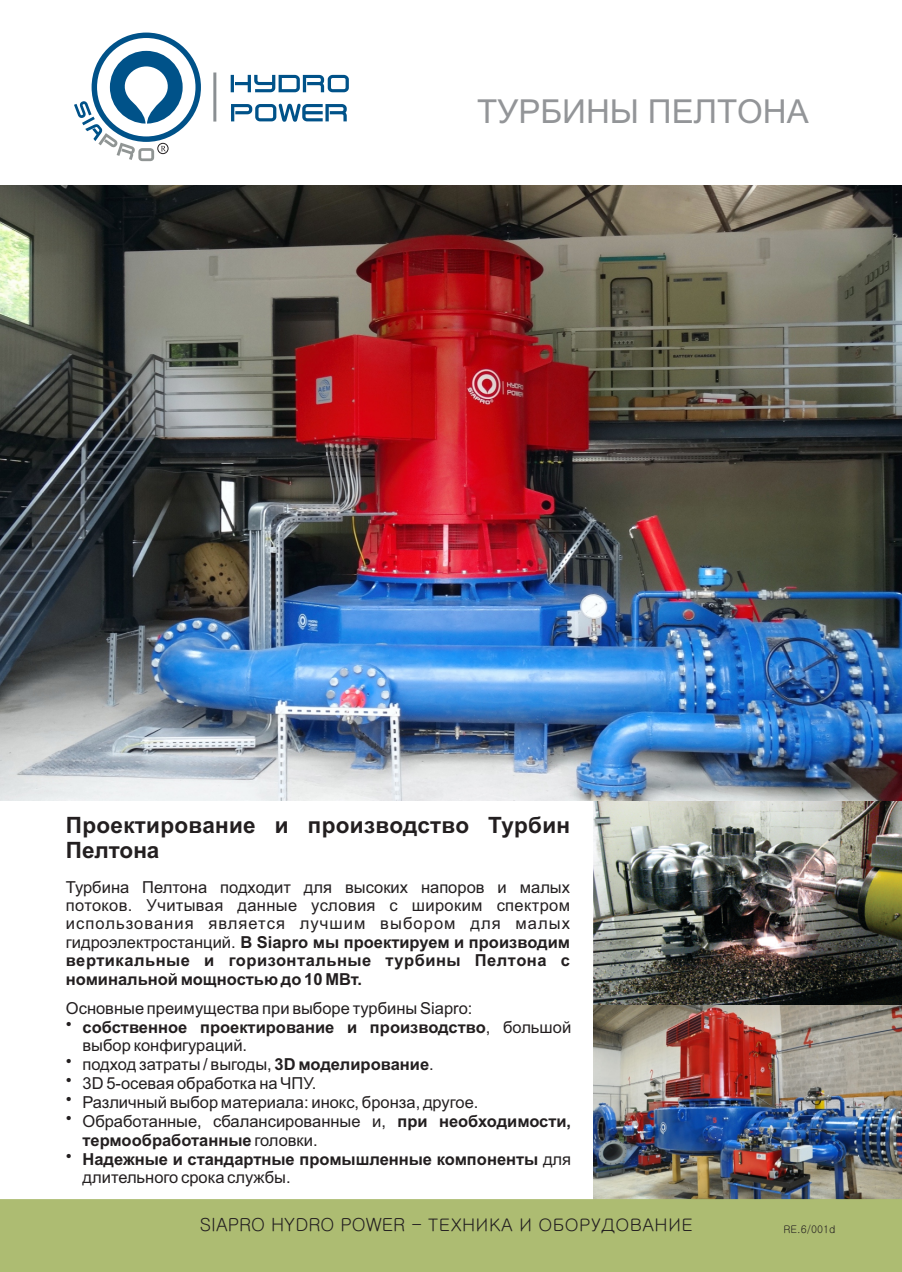
<style>
.page{position:relative;width:902px;height:1272px;background:#fff}
.page>*{position:absolute;margin:0;border:0;box-sizing:border-box;transform-origin:0 0}
.t1{font:33px "Microsoft Sans Serif";color:#939598}
.t2{font:700 22.5px/25.2px "Arial";letter-spacing:.015em;color:#231f20}
.t3{font:18px "Gulim";color:#231f20}
.t4{font:16.5px/18.5px "Arial";color:#231f20}
.t5{font:700 16.5px/18.6px "Arial";color:#231f20}
.t6{font:10.5px "Gulim";color:#231f20}
.s1{font-weight:700}
.s2{font-weight:400}
</style>
<div class="page">
<img style="left:593px;top:800px;width:308px;height:204px">
<img style="left:593px;top:1004px;width:308px;height:195px">
<div style="left:0;top:1199px;width:901px;height:72px;background:#adbc72"></div>
<svg style="left:231px;top:75px;width:118px;height:47px"></svg>
<svg style="left:74px;top:33px;width:127px;height:128px"></svg>
<hr style="left:213px;top:72px;width:3px;height:49px;background:#8a8f92">
<img style="left:0;top:186px;width:901px;height:614px">
<h1 class="t1" style="left:477px;top:98px;width:333px">ТУРБИНЫ ПЕЛТОНА</h1>
<h2 class="t2" style="left:66px;top:814px;width:505px">Проектирование и производство Турбин<br>Пелтона</h2>
<p class="t4" style="left:66px;top:879px;width:505px;text-align:justify">Турбина Пелтона подходит для высоких напоров и малых потоков. Учитывая данные условия с широким спектром использования является лучшим выбором для малых гидроэлектростанций. <span class="s1">В Siapro мы проектируем и производим вертикальные и горизонтальные турбины Пелтона с номинальной мощностью до 10 МВт.</span></p>
<p class="t4" style="left:66px;top:1000px;width:408px">Основные преимущества при выборе турбины Siapro:</p>
<p class="t5" style="left:82px;top:1019px;width:490px;text-indent:-17px"><sup>•</sup> собственное проектирование и производство<span class="s2">, большой выбор конфигураций.</span></p>
<p class="t4" style="left:66px;top:1075px;width:252px"><sup>•</sup> 3D 5-осевая обработка на ЧПУ.</p>
<p class="t4" style="left:66px;top:1056px;width:369px"><sup>•</sup> подход затраты / выгоды, <span class="s1">3D моделирование</span>.</p>
<p class="t4" style="left:66px;top:1094px;width:414px"><sup>•</sup> Различный выбор материала: инокс, бронза, другое.</p>
<p class="t4" style="left:82px;top:1113px;width:490px;text-indent:-17px"><sup>•</sup> Обработанные, сбалансированные и, <span class="s1">при необходимости, термообработанные</span> головки.</p>
<p class="t5" style="left:82px;top:1151px;width:490px;text-indent:-17px"><sup>•</sup> Надежные и стандартные промышленные компоненты <span class="s2">для длительного срока службы.</span></p>
<p class="t3" style="left:200px;top:1215px;width:495px">SIAPRO HYDRO POWER - ТЕХНИКА И ОБОРУДОВАНИЕ</p>
<p class="t6" style="left:783px;top:1223px;width:53px">RE.6/001d</p>
</div>
